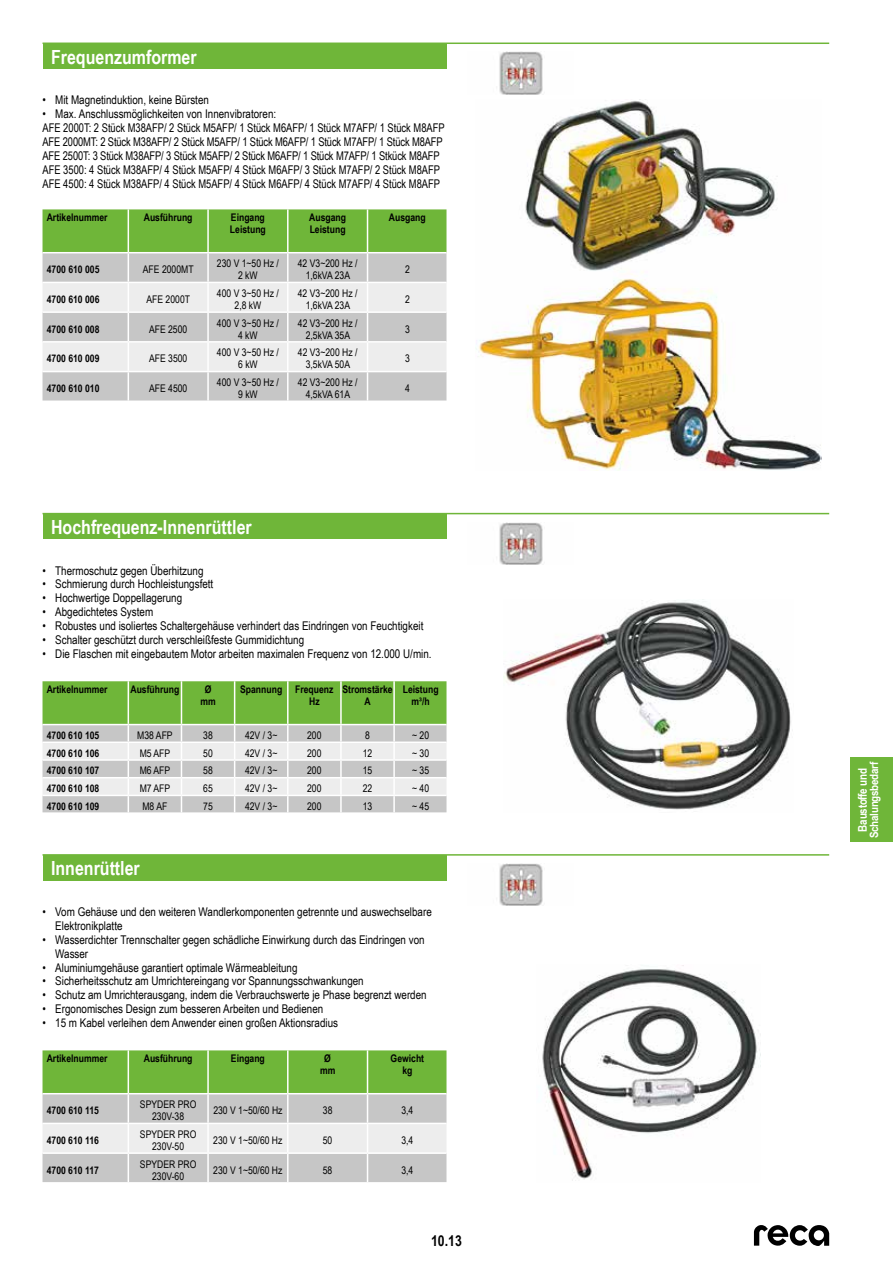
<style>
.page{position:relative;width:893px;height:1263px;background:#fff}
.page>*{position:absolute;margin:0;border:0;box-sizing:border-box;transform-origin:0 0}
.t1{font:700 19.5px "Arial Narrow";color:#fff}
.t2{font:700 15px "Arial Narrow";color:#000}
.t3{font:12px/14px "Arial Narrow";color:#000}
.t4{font:700 12px "Arial Narrow";letter-spacing:-.02em;color:#fff}
.t5{font:700 11.4px "Arial Narrow";letter-spacing:-.02em;color:#fff;scale:1.05 1}
.t6{font:10.5px/12px "Arial Narrow";color:#000;text-align:center}
.t7{font:700 10.5px/12px "Arial Narrow";color:#000;text-align:center}
</style>
<div class="page">
<svg style="left:754px;top:1225px;width:75px;height:21px"></svg>
<div style="left:850px;top:758px;width:43px;height:84px;background:#6fb639"></div>
<hr style="left:43px;top:43px;width:786px;height:1px;background:#6fb639">
<div style="left:43px;top:43px;width:403px;height:26px;background:#6fb639"></div>
<svg style="left:43px;top:209px;width:403px;height:191px;background:#c1d1b5"></svg>
<img style="left:499px;top:52px;width:44px;height:42px">
<img style="left:478px;top:101px;width:344px;height:369px">
<hr style="left:43px;top:513px;width:786px;height:1px;background:#6fb639">
<div style="left:43px;top:514px;width:403px;height:25px;background:#6fb639"></div>
<svg style="left:43px;top:681px;width:403px;height:131px;background:#b8cfa7"></svg>
<img style="left:499px;top:522px;width:44px;height:43px">
<img style="left:504px;top:600px;width:287px;height:210px">
<hr style="left:43px;top:854px;width:786px;height:2px;background:#6fb639">
<div style="left:43px;top:855px;width:403px;height:25px;background:#6fb639"></div>
<svg style="left:43px;top:1050px;width:403px;height:132px;background:#b5cba3"></svg>
<img style="left:499px;top:863px;width:44px;height:43px">
<img style="left:542px;top:965px;width:218px;height:216px">
<h1 class="t1" style="left:51px;top:42px;width:147px">Frequenzumformer</h1>
<p class="t3" style="left:43px;top:93px;width:168px">• Mit Magnetinduktion, keine Bürsten</p>
<p class="t3" style="left:43px;top:106px;width:404px">• Max. Anschlussmöglichkeiten von Innenvibratoren:<br>AFE 2000T: 2 Stück M38AFP/ 2 Stück M5AFP/ 1 Stück M6AFP/ 1 Stück M7AFP/ 1 Stück M8AFP AFE 2000MT: 2 Stück M38AFP/ 2 Stück M5AFP/ 1 Stück M6AFP/ 1 Stück M7AFP/ 1 Stück M8AFP AFE 2500T: 3 Stück M38AFP/ 3 Stück M5AFP/ 2 Stück M6AFP/ 1 Stück M7AFP/ 1 Stkück M8AFP AFE 3500: 4 Stück M38AFP/ 4 Stück M5AFP/ 4 Stück M6AFP/ 3 Stück M7AFP/ 2 Stück M8AFP AFE 4500: 4 Stück M38AFP/ 4 Stück M5AFP/ 4 Stück M6AFP/ 4 Stück M7AFP/ 4 Stück M8AFP</p>
<p class="t7" style="left:47px;top:211px;width:62px">Artikelnummer</p>
<p class="t7" style="left:144px;top:211px;width:50px">Ausführung</p>
<p class="t7" style="left:230px;top:211px;width:37px;text-align:left">Eingang<br>Leistung</p>
<p class="t7" style="left:309px;top:211px;width:38px;text-align:left">Ausgang<br>Leistung</p>
<p class="t7" style="left:389px;top:211px;width:38px">Ausgang</p>
<p class="t7" style="left:47px;top:263px;width:54px">4700 610 005</p>
<p class="t6" style="left:143px;top:263px;width:52px">AFE 2000MT</p>
<p class="t6" style="left:217px;top:257px;width:63px">230 V 1~50 Hz /<br>2 kW</p>
<p class="t6" style="left:298px;top:257px;width:61px">42 V3~200 Hz /<br>1,6kVA 23A</p>
<p class="t6" style="left:405px;top:263px;width:6px">2</p>
<p class="t7" style="left:47px;top:293px;width:54px">4700 610 006</p>
<p class="t6" style="left:146px;top:293px;width:45px">AFE 2000T</p>
<p class="t6" style="left:217px;top:287px;width:63px">400 V 3~50 Hz /<br>2,8 kW</p>
<p class="t6" style="left:298px;top:287px;width:61px">42 V3~200 Hz /<br>1,6kVA 23A</p>
<p class="t6" style="left:405px;top:293px;width:6px">2</p>
<p class="t7" style="left:47px;top:322px;width:54px">4700 610 008</p>
<p class="t6" style="left:149px;top:322px;width:40px">AFE 2500</p>
<p class="t6" style="left:217px;top:316px;width:63px">400 V 3~50 Hz /<br>4 kW</p>
<p class="t6" style="left:298px;top:316px;width:61px">42 V3~200 Hz /<br>2,5kVA 35A</p>
<p class="t6" style="left:405px;top:322px;width:6px">3</p>
<p class="t7" style="left:47px;top:352px;width:54px">4700 610 009</p>
<p class="t6" style="left:149px;top:352px;width:40px">AFE 3500</p>
<p class="t6" style="left:217px;top:346px;width:63px">400 V 3~50 Hz /<br>6 kW</p>
<p class="t6" style="left:298px;top:346px;width:61px">42 V3~200 Hz /<br>3,5kVA 50A</p>
<p class="t6" style="left:405px;top:352px;width:6px">3</p>
<p class="t7" style="left:47px;top:382px;width:54px">4700 610 010</p>
<p class="t6" style="left:149px;top:382px;width:40px">AFE 4500</p>
<p class="t6" style="left:217px;top:376px;width:63px">400 V 3~50 Hz /<br>9 kW</p>
<p class="t6" style="left:298px;top:376px;width:61px">42 V3~200 Hz /<br>4,5kVA 61A</p>
<p class="t6" style="left:405px;top:382px;width:6px">4</p>
<h1 class="t1" style="left:51px;top:512px;width:202px">Hochfrequenz-Innenrüttler</h1>
<p class="t3" style="left:43px;top:563px;width:162px">• Thermoschutz gegen Überhitzung</p>
<p class="t3" style="left:43px;top:577px;width:172px">• Schmierung durch Hochleistungsfett</p>
<p class="t3" style="left:43px;top:591px;width:141px">• Hochwertige Doppellagerung</p>
<p class="t3" style="left:43px;top:605px;width:112px">• Abgedichtetes System</p>
<p class="t3" style="left:43px;top:618px;width:382px">• Robustes und isoliertes Schaltergehäuse verhindert das Eindringen von Feuchtigkeit</p>
<p class="t3" style="left:43px;top:632px;width:263px">• Schalter geschützt durch verschleißfeste Gummidichtung</p>
<p class="t3" style="left:43px;top:646px;width:391px">• Die Flaschen mit eingebautem Motor arbeiten maximalen Frequenz von 12.000 U/min.</p>
<p class="t7" style="left:47px;top:683px;width:62px">Artikelnummer</p>
<p class="t7" style="left:130px;top:683px;width:50px">Ausführung</p>
<p class="t7" style="left:200px;top:683px;width:17px">Ø mm</p>
<p class="t7" style="left:240px;top:683px;width:44px">Spannung</p>
<p class="t7" style="left:295px;top:683px;width:40px">Frequenz<br>Hz</p>
<p class="t7" style="left:342px;top:683px;width:52px">Stromstärke<br>A</p>
<p class="t7" style="left:403px;top:683px;width:37px">Leistung m³/h</p>
<p class="t7" style="left:47px;top:729px;width:54px">4700 610 105</p>
<p class="t6" style="left:137px;top:729px;width:37px">M38 AFP</p>
<p class="t6" style="left:203px;top:729px;width:11px">38</p>
<p class="t6" style="left:245px;top:729px;width:34px">42V / 3~</p>
<p class="t6" style="left:307px;top:729px;width:16px">200</p>
<p class="t6" style="left:365px;top:729px;width:6px">8</p>
<p class="t6" style="left:412px;top:729px;width:18px">~ 20</p>
<p class="t7" style="left:47px;top:746px;width:54px">4700 610 106</p>
<p class="t6" style="left:140px;top:747px;width:32px">M5 AFP</p>
<p class="t6" style="left:203px;top:747px;width:11px">50</p>
<p class="t6" style="left:245px;top:747px;width:34px">42V / 3~</p>
<p class="t6" style="left:307px;top:747px;width:16px">200</p>
<p class="t6" style="left:363px;top:747px;width:11px">12</p>
<p class="t6" style="left:412px;top:747px;width:18px">~ 30</p>
<p class="t7" style="left:47px;top:764px;width:54px">4700 610 107</p>
<p class="t6" style="left:140px;top:764px;width:32px">M6 AFP</p>
<p class="t6" style="left:203px;top:764px;width:11px">58</p>
<p class="t6" style="left:245px;top:764px;width:34px">42V / 3~</p>
<p class="t6" style="left:307px;top:764px;width:16px">200</p>
<p class="t6" style="left:363px;top:764px;width:11px">15</p>
<p class="t6" style="left:412px;top:764px;width:18px">~ 35</p>
<p class="t7" style="left:47px;top:782px;width:54px">4700 610 108</p>
<p class="t6" style="left:140px;top:782px;width:32px">M7 AFP</p>
<p class="t6" style="left:203px;top:782px;width:11px">65</p>
<p class="t6" style="left:245px;top:782px;width:34px">42V / 3~</p>
<p class="t6" style="left:307px;top:782px;width:16px">200</p>
<p class="t6" style="left:363px;top:782px;width:11px">22</p>
<p class="t6" style="left:412px;top:782px;width:18px">~ 40</p>
<p class="t7" style="left:47px;top:800px;width:54px">4700 610 109</p>
<p class="t6" style="left:142px;top:800px;width:26px">M8 AF</p>
<p class="t6" style="left:203px;top:800px;width:11px">75</p>
<p class="t6" style="left:245px;top:800px;width:34px">42V / 3~</p>
<p class="t6" style="left:307px;top:800px;width:16px">200</p>
<p class="t6" style="left:363px;top:800px;width:11px">13</p>
<p class="t6" style="left:412px;top:800px;width:18px">~ 45</p>
<h1 class="t1" style="left:51px;top:854px;width:90px">Innenrüttler</h1>
<p class="t3" style="left:55px;top:904px;width:378px;text-indent:-13px">• Vom Gehäuse und den weiteren Wandlerkomponenten getrennte und auswechselbare<br>Elektronikplatte</p>
<p class="t3" style="left:55px;top:932px;width:371px;text-indent:-13px">• Wasserdichter Trennschalter gegen schädliche Einwirkung durch das Eindringen von<br>Wasser</p>
<p class="t3" style="left:43px;top:960px;width:257px">• Aluminiumgehäuse garantiert optimale Wärmeableitung</p>
<p class="t3" style="left:43px;top:974px;width:323px">• Sicherheitsschutz am Umrichtereingang vor Spannungsschwankungen</p>
<p class="t3" style="left:43px;top:988px;width:386px">• Schutz am Umrichterausgang, indem die Verbrauchswerte je Phase begrenzt werden</p>
<p class="t3" style="left:43px;top:1001px;width:282px">• Ergonomisches Design zum besseren Arbeiten und Bedienen</p>
<p class="t3" style="left:43px;top:1015px;width:297px">• 15 m Kabel verleihen dem Anwender einen großen Aktionsradius</p>
<p class="t7" style="left:47px;top:1052px;width:62px">Artikelnummer</p>
<p class="t7" style="left:144px;top:1052px;width:50px">Ausführung</p>
<p class="t7" style="left:231px;top:1052px;width:35px">Eingang</p>
<p class="t7" style="left:320px;top:1052px;width:17px">Ø mm</p>
<p class="t7" style="left:391px;top:1052px;width:35px">Gewicht kg</p>
<p class="t7" style="left:47px;top:1104px;width:54px">4700 610 115</p>
<p class="t6" style="left:140px;top:1098px;width:58px">SPYDER PRO<br>230V-38</p>
<p class="t6" style="left:213px;top:1104px;width:71px">230 V 1~50/60 Hz</p>
<p class="t6" style="left:323px;top:1104px;width:11px">38</p>
<p class="t6" style="left:401px;top:1104px;width:13px">3,4</p>
<p class="t7" style="left:47px;top:1134px;width:54px">4700 610 116</p>
<p class="t6" style="left:140px;top:1128px;width:58px">SPYDER PRO<br>230V-50</p>
<p class="t6" style="left:213px;top:1134px;width:71px">230 V 1~50/60 Hz</p>
<p class="t6" style="left:323px;top:1134px;width:11px">50</p>
<p class="t6" style="left:401px;top:1134px;width:13px">3,4</p>
<p class="t7" style="left:47px;top:1163px;width:54px">4700 610 117</p>
<p class="t6" style="left:140px;top:1157px;width:58px">SPYDER PRO<br>230V-60</p>
<p class="t6" style="left:213px;top:1163px;width:71px">230 V 1~50/60 Hz</p>
<p class="t6" style="left:323px;top:1163px;width:11px">58</p>
<p class="t6" style="left:401px;top:1163px;width:13px">3,4</p>
<p class="t2" style="left:431px;top:1229px;width:32px">10.13</p>
<p class="t4" style="left:853px;top:831px;width:65px;rotate:-90deg">Baustoffe und</p>
<p class="t5" style="left:865px;top:838px;width:75px;rotate:-90deg">Schalungsbedarf</p>
</div>
